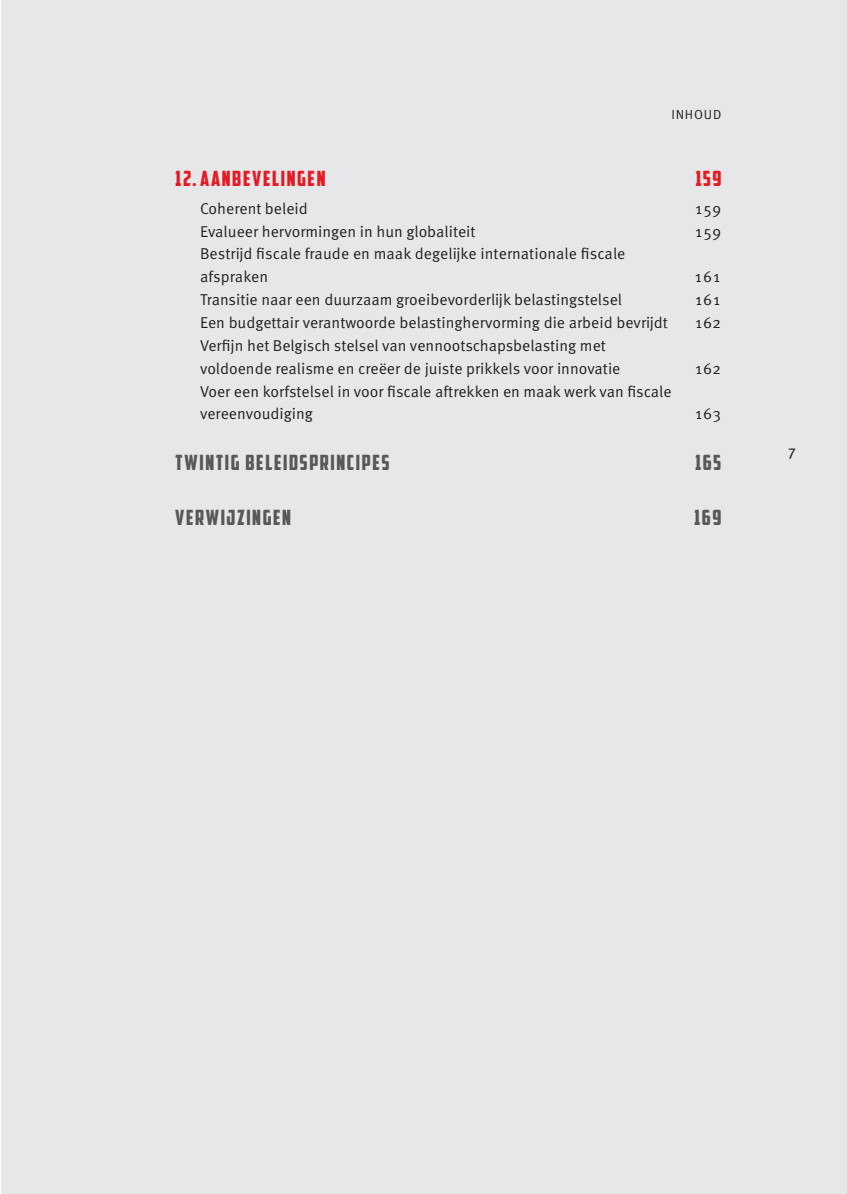
<style>
.page{position:relative;width:847px;height:1194px;background:#fff}
.page>*{position:absolute;margin:0;border:0;box-sizing:border-box;transform-origin:0 0}
.t1{font:21px "American Captain";letter-spacing:.075em;color:#57585a}
.t2{font:21px "American Captain";letter-spacing:.075em;color:#e51a23}
.t3{font:15.75px/22.8px "Meta Pro";color:#231f20}
.t4{font:14.88px "Meta Pro";color:#231f20}
.t5{font:13.12px "Meta Pro";color:#231f20}
</style>
<div class="page">
<div style="left:1px;top:0;width:845px;height:1193px;background:#e6e7e9"></div>
<p class="t5" style="left:671px;top:106px;width:33px">Inhoud</p>
<h1 class="t2" style="left:175px;top:166px;width:152px">12.AANBEVELINGEN</h1>
<h1 class="t2" style="left:695px;top:166px;width:27px">159</h1>
<p class="t3" style="left:200px;top:197px;width:109px">Coherent beleid</p>
<p class="t3" style="left:693px;top:197px;width:29px">159</p>
<p class="t3" style="left:200px;top:220px;width:277px">Evalueer hervormingen in hun globaliteit</p>
<p class="t3" style="left:693px;top:220px;width:29px">159</p>
<p class="t3" style="left:200px;top:243px;width:427px">Bestrijd fiscale fraude en maak degelijke internationale fiscale afspraken</p>
<p class="t3" style="left:693px;top:266px;width:29px">161</p>
<p class="t3" style="left:200px;top:289px;width:423px">Transitie naar een duurzaam groeibevorderlijk belastingstelsel</p>
<p class="t3" style="left:693px;top:289px;width:29px">161</p>
<p class="t3" style="left:200px;top:312px;width:469px">Een budgettair verantwoorde belastinghervorming die arbeid bevrijdt</p>
<p class="t3" style="left:693px;top:312px;width:29px">162</p>
<p class="t3" style="left:200px;top:334px;width:422px">Verfijn het Belgisch stelsel van vennootschapsbelasting met voldoende realisme en creëer de juiste prikkels voor innovatie</p>
<p class="t3" style="left:693px;top:357px;width:29px">162</p>
<p class="t3" style="left:200px;top:380px;width:473px">Voer een korfstelsel in voor fiscale aftrekken en maak werk van fiscale vereenvoudiging</p>
<p class="t3" style="left:693px;top:403px;width:29px">163</p>
<h1 class="t1" style="left:175px;top:449px;width:216px">TWINTIG BELEIDSPRINCIPES</h1>
<h1 class="t1" style="left:694px;top:449px;width:28px">165</h1>
<h1 class="t1" style="left:175px;top:505px;width:117px">VERWIJZINGEN</h1>
<h1 class="t1" style="left:693px;top:505px;width:29px">169</h1>
<p class="t4" style="left:788px;top:441px;width:9px">7</p>
</div>
